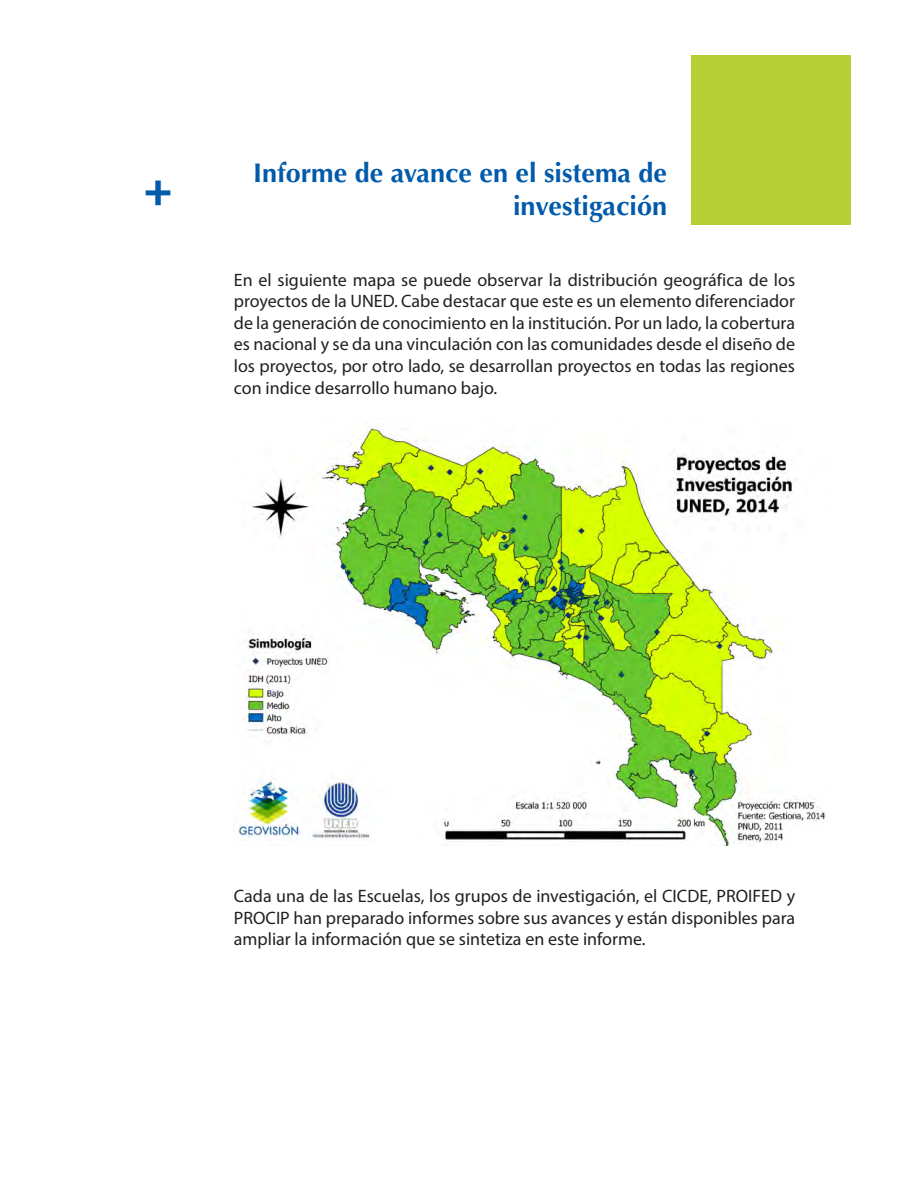
<style>
.page{position:relative;width:918px;height:1188px;background:#fff}
.page>*{position:absolute;margin:0;border:0;box-sizing:border-box;transform-origin:0 0}
.t1{font:700 45px "Rockwell";color:#015aaa}
.t2{font:700 27px/32.4px "Optima LT Std";color:#015aaa;text-align:right}
.Texto{font:18px/21.6px "Myriad Pro";color:#231f20;text-align:justify}
</style>
<div class="page">
<div style="left:691px;top:55px;width:160px;height:169px;background:#b5cf34"></div>
<img style="left:238px;top:423px;width:588px;height:423px">
<h1 class="t1" style="left:143px;top:165px;width:32px">+</h1>
<h2 class="t2" style="left:253px;top:157px;width:415px">Informe de avance en el sistema de investigación</h2>
<p class="Texto" style="left:234px;top:269px;width:563px">En el siguiente mapa se puede observar la distribución geográfica de los proyectos de la UNED. Cabe destacar que este es un elemento diferenciador de la generación de conocimiento en la institución. Por un lado, la cobertura es nacional y se da una vinculación con las comunidades desde el diseño de los proyectos, por otro lado, se desarrollan proyectos en todas las regiones con indice desarrollo humano bajo.</p>
<p class="Texto" style="left:234px;top:885px;width:563px">Cada una de las Escuelas, los grupos de investigación, el CICDE, PROIFED y PROCIP han preparado informes sobre sus avances y están disponibles para ampliar la información que se sintetiza en este informe.</p>
</div>
